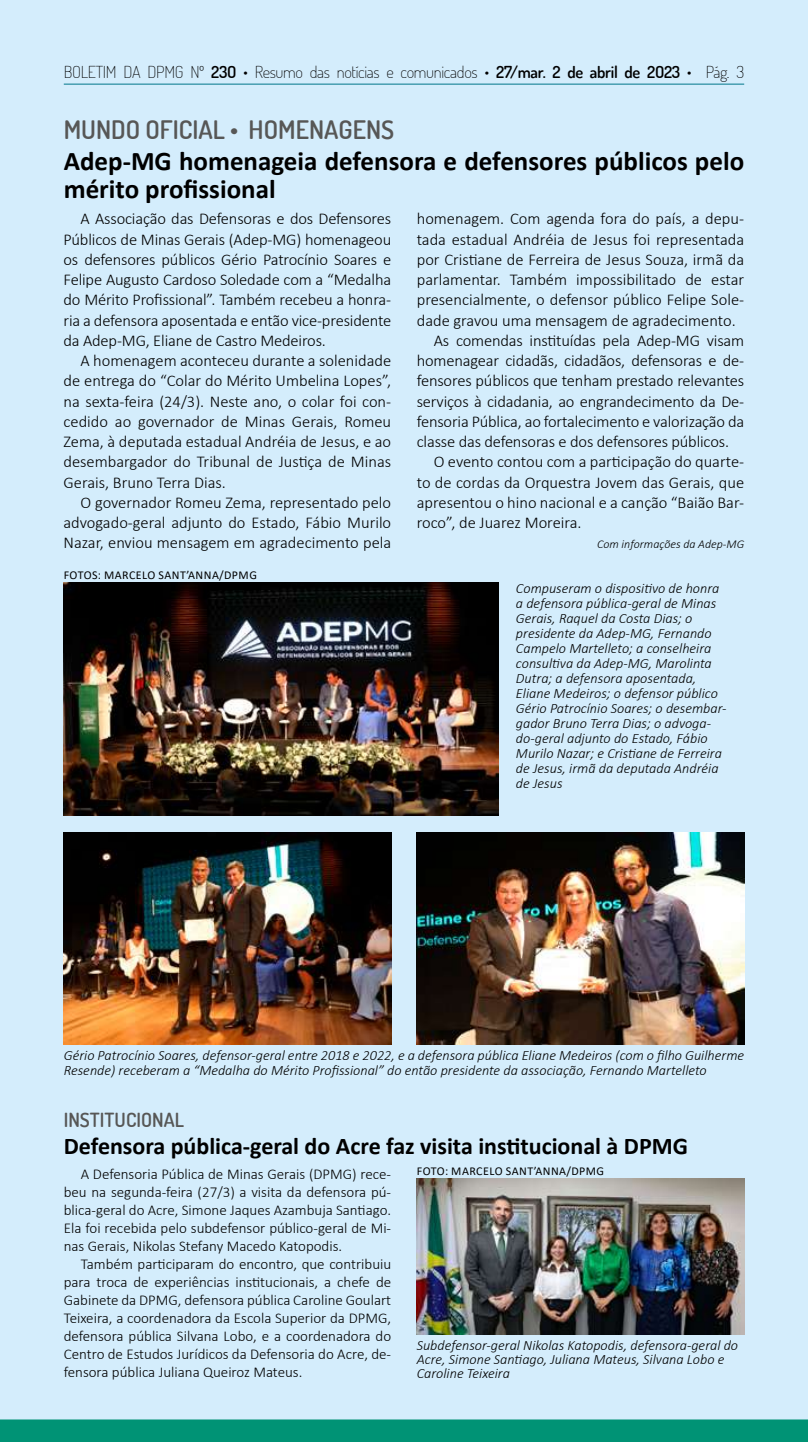
<style>
.page{position:relative;width:808px;height:1442px;background:#fff}
.page>*{position:absolute;margin:0;border:0;box-sizing:border-box;transform-origin:0 0}
.t1{font:700 27px/28.5px "Calibri";color:#000}
.t2{font:600 25.5px "Dosis";color:#575756}
.t3{font:700 24px "Calibri";color:#000}
.t4{font:600 19.5px "Dosis";color:#575756}
.t5{font:300 16.5px/20.2px "Calibri";letter-spacing:-.01em;color:#000;text-align:justify}
.t6{font:200 16.5px "Dosis";letter-spacing:-.02em;color:#000}
.t7{font:300 15px/18px "Calibri";color:#000;text-align:justify}
.t8{font:italic 300 14.25px/15px "Calibri";color:#000}
.t9{font:12px "Calibri";letter-spacing:.04em;color:#000}
.t10{font:italic 300 12px "Calibri";color:#000}
.s1{font-weight:600}
</style>
<div class="page">
<div style="left:0;top:0;width:808px;height:1419px;background:#d4edfc"></div>
<hr style="left:64px;top:84px;width:680px;height:1px;background:#00768a">
<div style="left:0;top:1419px;width:808px;height:22px;background:#009375"></div>
<img style="left:417px;top:1178px;width:327px;height:156px">
<img style="left:64px;top:582px;width:434px;height:233px">
<img style="left:64px;top:833px;width:327px;height:211px">
<img style="left:417px;top:833px;width:327px;height:211px">
<p class="t6" style="left:64px;top:61px;width:682px">BOLETIM DA DPMG Nº <span class="s1">23O</span> • Resumo das notícias e comunicados • <span class="s1">27/mar. 2 de abril de 2O23</span> • Pág. 3</p>
<h2 class="t2" style="left:64px;top:113px;width:332px">MUNDO OFICIAL • HOMENAGENS</h2>
<h1 class="t1" style="left:64px;top:146px;width:682px">Adep-MG homenageia defensora e defensores públicos pelo mérito profissional</h1>
<p class="t5" style="left:417px;top:209px;width:329px">homenagem. Com agenda fora do país, a depu-</p>
<p class="t5" style="left:417px;top:229px;width:329px">tada estadual Andréia de Jesus foi representada</p>
<p class="t5" style="left:417px;top:249px;width:329px">por Cristiane de Ferreira de Jesus Souza, irmã da</p>
<p class="t5" style="left:417px;top:269px;width:329px">parlamentar. Também impossibilitado de estar</p>
<p class="t5" style="left:417px;top:289px;width:329px">presencialmente, o defensor público Felipe Sole-</p>
<p class="t5" style="left:417px;top:310px;width:320px">dade gravou uma mensagem de agradecimento.</p>
<p class="t5" style="left:434px;top:330px;width:312px">As comendas instituídas pela Adep-MG visam</p>
<p class="t5" style="left:417px;top:350px;width:329px">homenagear cidadãs, cidadãos, defensoras e de-</p>
<p class="t5" style="left:417px;top:370px;width:329px">fensores públicos que tenham prestado relevantes</p>
<p class="t5" style="left:417px;top:391px;width:329px">serviços à cidadania, ao engrandecimento da De-</p>
<p class="t5" style="left:417px;top:411px;width:329px">fensoria Pública, ao fortalecimento e valorização da</p>
<p class="t5" style="left:417px;top:431px;width:314px">classe das defensoras e dos defensores públicos.</p>
<p class="t5" style="left:434px;top:451px;width:312px">O evento contou com a participação do quarte-</p>
<p class="t5" style="left:417px;top:472px;width:329px">to de cordas da Orquestra Jovem das Gerais, que</p>
<p class="t5" style="left:417px;top:492px;width:329px">apresentou o hino nacional e a canção “Baião Bar-</p>
<p class="t5" style="left:417px;top:512px;width:166px">roco”, de Juarez Moreira.</p>
<p class="t10" style="left:597px;top:537px;width:149px">Com informações da Adep-MG</p>
<p class="t9" style="left:64px;top:566px;width:195px">FOTOS: MARCELO SANT’ANNA/DPMG</p>
<p class="t5" style="left:64px;top:209px;width:329px;text-indent:17px">A Associação das Defensoras e dos Defensores Públicos de Minas Gerais (Adep-MG) homenageou os defensores públicos Gério Patrocínio Soares e Felipe Augusto Cardoso Soledade com a “Medalha do Mérito Profissional”. Também recebeu a honra&shy;ria a defensora aposentada e então vice-presidente da Adep-MG, Eliane de Castro Medeiros.</p>
<p class="t5" style="left:64px;top:350px;width:329px;text-indent:17px">A homenagem aconteceu durante a solenidade de entrega do “Colar do Mérito Umbelina Lopes”, na sexta-feira (24/3). Neste ano, o colar foi con&shy;cedido ao governador de Minas Gerais, Romeu Zema, à deputada estadual Andréia de Jesus, e ao desembargador do Tribunal de Justiça de Minas Gerais, Bruno Terra Dias.</p>
<p class="t5" style="left:64px;top:492px;width:329px;text-indent:17px">O governador Romeu Zema, representado pelo advogado-geral adjunto do Estado, Fábio Murilo Nazar, enviou mensagem em agradecimento pela</p>
<p class="t8" style="left:516px;top:580px;width:212px">Compuseram o dispositivo de honra a defensora pública-geral de Minas<br>Gerais, Raquel da Costa Dias; o presidente da Adep-MG, Fernando<br>Campelo Martelleto; a conselheira consultiva da Adep-MG, Marolinta<br>Dutra; a defensora aposentada,<br>Eliane Medeiros; o defensor público<br>Gério Patrocínio Soares; o desembar&shy;gador Bruno Terra Dias; o advoga&shy;do-geral adjunto do Estado, Fábio<br>Murilo Nazar; e Cristiane de Ferreira de Jesus, irmã da deputada Andréia de Jesus</p>
<p class="t8" style="left:64px;top:1047px;width:682px">Gério Patrocínio Soares, defensor-geral entre 2018 e 2022, e a defensora pública Eliane Medeiros (com o filho Guilherme<br>Resende) receberam a “Medalha do Mérito Profissional” do então presidente da associação, Fernando Martelleto</p>
<p class="t4" style="left:64px;top:1107px;width:122px">INSTITUCIONAL</p>
<h3 class="t3" style="left:64px;top:1129px;width:626px">Defensora pública-geral do Acre faz visita institucional à DPMG</h3>
<p class="t7" style="left:64px;top:1165px;width:329px;text-indent:17px">A Defensoria Pública de Minas Gerais (DPMG) rece&shy;beu na segunda-feira (27/3) a visita da defensora pú&shy;blica-geral do Acre, Simone Jaques Azambuja Santiago.<br>Ela foi recebida pelo subdefensor público-geral de Mi&shy;nas Gerais, Nikolas Stefany Macedo Katopodis.</p>
<p class="t7" style="left:64px;top:1255px;width:329px;text-indent:17px">Também participaram do encontro, que contribuiu para troca de experiências institucionais, a chefe de Gabinete da DPMG, defensora pública Caroline Goulart Teixeira, a coordenadora da Escola Superior da DPMG, defensora pública Silvana Lobo, e a coordenadora do Centro de Estudos Jurídicos da Defensoria do Acre, de&shy;fensora pública Juliana Queiroz Mateus.</p>
<p class="t9" style="left:417px;top:1162px;width:189px">FOTO: MARCELO SANT’ANNA/DPMG</p>
<p class="t8" style="left:417px;top:1337px;width:323px;line-height:14.2px">Subdefensor-geral Nikolas Katopodis, defensora-geral do<br>Acre, Simone Santiago, Juliana Mateus, Silvana Lobo e<br>Caroline Teixeira</p>
</div>
